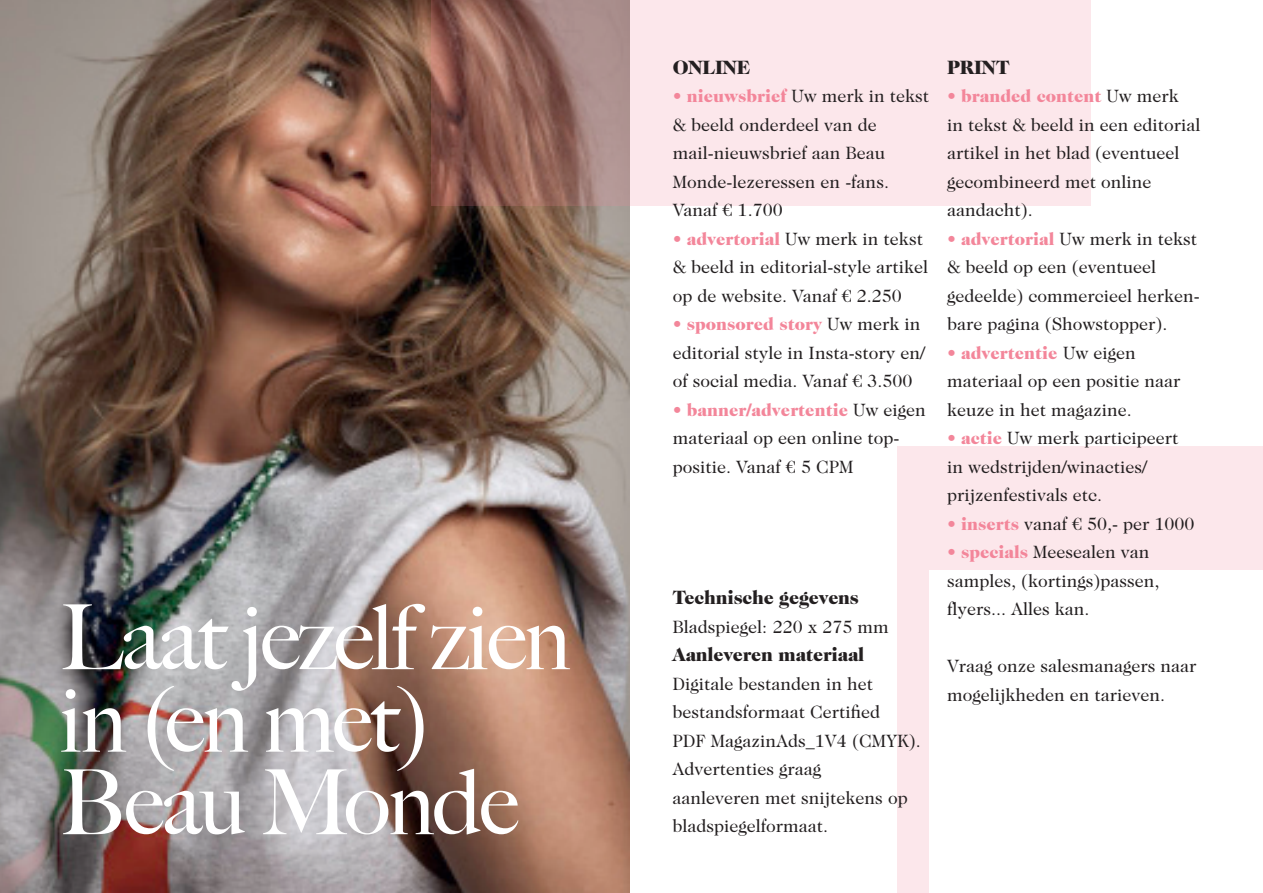
<style>
.page{position:relative;width:1263px;height:893px;background:#fff}
.page>*{position:absolute;margin:0;border:0;box-sizing:border-box;transform-origin:0 0}
._03_Intro{font:500 90px/82.5px "Big Caslon";letter-spacing:-.025em;color:#fff}
._09_Kadertekst{font:900 19.5px "Caslon 224 Std";letter-spacing:-.01em;color:#231f20}
._09_Kadertekst-2{font:18px/28.5px "Caslon 224 Std";color:#231f20}
.s1{font-family:"Caslon 224 Std";font-weight:400}
.s2{color:#f3869a}
.s3{font-weight:900;color:#f3869a}
</style>
<div class="page">
<img style="left:0;top:0;width:629px;height:893px">
<svg style="left:432px;top:0;width:659px;height:205px;background:#ddc2c2"></svg>
<div style="left:897px;top:446px;width:366px;height:447px;background:#fce7eb"></div>
<div style="left:929px;top:570px;width:334px;height:323px;background:#fff"></div>
<p class="_03_Intro" style="left:60px;top:593px;width:513px">Laat jezelf zien</p>
<p class="_03_Intro" style="left:60px;top:675px;width:460px">in <span class="s1">(</span>en met<span class="s1">)<br></span>Beau Monde</p>
<p class="_09_Kadertekst" style="left:673px;top:56px;width:79px">ONLINE</p>
<p class="_09_Kadertekst-2" style="left:673px;top:82px;width:258px"><span class="s2">•</span> <span class="s3">nieuwsbrief</span> Uw merk in tekst &amp; beeld onderdeel van de mail-nieuwsbrief aan Beau<br>Monde-lezeressen en -fans.<br>Vanaf € 1.700</p>
<p class="_09_Kadertekst-2" style="left:673px;top:224px;width:257px"><span class="s2">•</span> <span class="s3">advertorial</span> Uw merk in tekst &amp; beeld in editorial-style artikel op de website. Vanaf € 2.250</p>
<p class="_09_Kadertekst-2" style="left:673px;top:310px;width:254px"><span class="s2">•</span> <span class="s3">sponsored story</span> Uw merk in editorial style in Insta-story en/ of social media. Vanaf € 3.500</p>
<p class="_09_Kadertekst-2" style="left:673px;top:395px;width:254px"><span class="s2">•</span> <span class="s3">banner/advertentie</span> Uw eigen materiaal op een online top&shy;positie. Vanaf € 5 CPM</p>
<p class="_09_Kadertekst" style="left:673px;top:586px;width:188px">Technische gegevens</p>
<p class="_09_Kadertekst-2" style="left:673px;top:612px;width:218px">Bladspiegel: 220 x 275 mm</p>
<p class="_09_Kadertekst" style="left:673px;top:643px;width:193px">Aanleveren materiaal</p>
<p class="_09_Kadertekst-2" style="left:673px;top:669px;width:250px">Digitale bestanden in het bestandsformaat Certified<br>PDF MagazinAds_1V4 (CMYK).<br>Advertenties graag<br>aanleveren met snijtekens op bladspiegelformaat.</p>
<p class="_09_Kadertekst" style="left:947px;top:56px;width:64px">PRINT</p>
<p class="_09_Kadertekst-2" style="left:947px;top:82px;width:255px"><span class="s2">•</span> <span class="s3">branded content</span> Uw merk<br>in tekst &amp; beeld in een editorial artikel in het blad (eventueel gecombineerd met online aandacht).</p>
<p class="_09_Kadertekst-2" style="left:947px;top:224px;width:254px"><span class="s2">•</span> <span class="s3">advertorial</span> Uw merk in tekst &amp; beeld op een (eventueel gedeelde) commercieel herken&shy;bare pagina (Showstopper).</p>
<p class="_09_Kadertekst-2" style="left:947px;top:338px;width:235px"><span class="s2">•</span> <span class="s3">advertentie</span> Uw eigen materiaal op een positie naar keuze in het magazine.</p>
<p class="_09_Kadertekst-2" style="left:947px;top:424px;width:233px"><span class="s2">•</span> <span class="s3">actie</span> Uw merk participeert in wedstrijden/winacties/ prijzenfestivals etc.</p>
<p class="_09_Kadertekst-2" style="left:947px;top:509px;width:249px"><span class="s2">•</span> <span class="s3">inserts</span> vanaf € 50,- per 1000</p>
<p class="_09_Kadertekst-2" style="left:947px;top:538px;width:214px"><span class="s2">•</span> <span class="s3">specials</span> Meesealen van samples, (kortings)passen, flyers... Alles kan.</p>
<p class="_09_Kadertekst-2" style="left:947px;top:652px;width:251px">Vraag onze salesmanagers naar</p>
<p class="_09_Kadertekst-2" style="left:947px;top:680px;width:220px">mogelijkheden en tarieven.</p>
</div>
